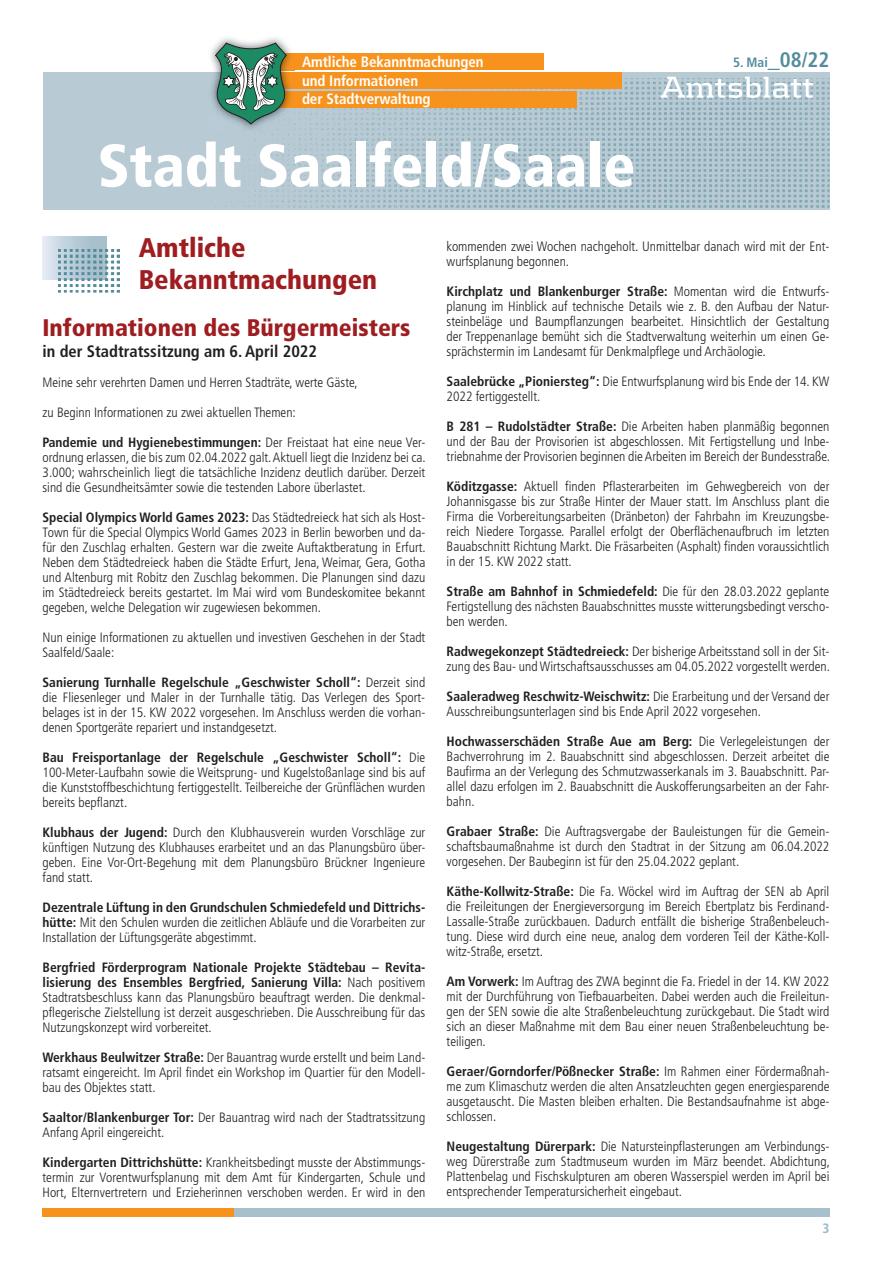
<style>
.page{position:relative;width:872px;height:1276px;background:#fff}
.page>*{position:absolute;margin:0;border:0;box-sizing:border-box;transform-origin:0 0}
.t1{font:900 condensed 60px "Frutiger LT Std";letter-spacing:-.005em;color:#fff}
.t2{font:900 condensed 27px/31.5px "Frutiger LT Std";color:#9f1d20}
.t3{font:900 condensed 24px "Frutiger LT Std";color:#9f1d20}
.t4{font:700 condensed 16.5px "Frutiger LT Std";color:#231f20}
.t5{font:700 condensed 15px/19.4px "Frutiger LT Std";letter-spacing:-.005em;color:#fff}
.t6{font:300 condensed 13.5px/15px "Frutiger LT Std";color:#231f20;text-align:justify}
.t7{font:700 condensed 13.5px "Frutiger LT Std";color:#548c9e}
.t8{font:700 condensed 13.5px "Frutiger LT Std";color:#93b9ca}
.s1{font-size:24px}
.s2{font-size:21px}
.s3{font-weight:700}
</style>
<div class="page">
<svg style="left:43px;top:72px;width:786px;height:137px;background:#afc5cf"></svg>
<div style="left:278px;top:53px;width:265px;height:17px;background:#f7931d"></div>
<div style="left:276px;top:91px;width:301px;height:17px;background:#f7931d"></div>
<div style="left:278px;top:72px;width:343px;height:17px;background:#f7931d"></div>
<svg style="left:45px;top:42px;width:256px;height:93px"></svg>
<svg style="left:660px;top:77px;width:153px;height:21px"></svg>
<div style="left:234px;top:1208px;width:595px;height:8px;background:#a8c0cb"></div>
<div style="left:43px;top:1208px;width:191px;height:8px;background:#f7931d"></div>
<svg style="left:43px;top:237px;width:63px;height:42px"></svg>
<img style="left:58px;top:250px;width:61px;height:42px">
<p class="t5" style="left:302px;top:52px;width:183px">Amtliche Bekanntmachungen und Informationen</p>
<p class="t5" style="left:302px;top:89px;width:130px">der Stadtverwaltung</p>
<h1 class="t1" style="left:98px;top:130px;width:539px">Stadt Saalfeld/Saale</h1>
<p class="t7" style="left:733px;top:55px;width:98px">5. Mai<span class="s1">_</span><span class="s2">08/22</span></p>
<h2 class="t2" style="left:139px;top:232px;width:240px">Amtliche<br>Bekanntmachungen</h2>
<h3 class="t3" style="left:43px;top:313px;width:369px">Informationen des Bürgermeisters</h3>
<p class="t4" style="left:43px;top:341px;width:276px">in der Stadtratssitzung am 6. April 2022</p>
<p class="t6" style="left:43px;top:375px;width:316px">Meine sehr verehrten Damen und Herren Stadträte, werte Gäste,</p>
<p class="t6" style="left:43px;top:405px;width:255px">zu Beginn Informationen zu zwei aktuellen Themen:</p>
<p class="t6" style="left:43px;top:435px;width:385px"><span class="s3">Pandemie und Hygienebestimmungen:</span> Der Freistaat hat eine neue Ver&shy;ordnung erlassen, die bis zum 02.04.2022 galt. Aktuell liegt die Inzidenz bei ca.<br>3.000; wahrscheinlich liegt die tatsächliche Inzidenz deutlich darüber. Derzeit sind die Gesundheitsämter sowie die testenden Labore überlastet.</p>
<p class="t6" style="left:43px;top:510px;width:385px"><span class="s3">Special Olympics World Games 2023:</span> Das Städtedreieck hat sich als Host-Town für die Special Olympics World Games 2023 in Berlin beworben und da&shy;für den Zuschlag erhalten. Gestern war die zweite Auftaktberatung in Erfurt.<br>Neben dem Städtedreieck haben die Städte Erfurt, Jena, Weimar, Gera, Gotha und Altenburg mit Robitz den Zuschlag bekommen. Die Planungen sind dazu im Städtedreieck bereits gestartet. Im Mai wird vom Bundeskomitee bekannt gegeben, welche Delegation wir zugewiesen bekommen.</p>
<p class="t6" style="left:43px;top:630px;width:384px">Nun einige Informationen zu aktuellen und investiven Geschehen in der Stadt<br>Saalfeld/Saale:</p>
<p class="t6" style="left:43px;top:675px;width:384px"><span class="s3">Sanierung Turnhalle Regelschule „Geschwister Scholl“:</span> Derzeit sind die Fliesenleger und Maler in der Turnhalle tätig. Das Verlegen des Sport&shy;belages ist in der 15. KW 2022 vorgesehen. Im Anschluss werden die vorhan&shy;denen Sportgeräte repariert und instandgesetzt.</p>
<p class="t6" style="left:43px;top:750px;width:384px"><span class="s3">Bau Freisportanlage der Regelschule „Geschwister Scholl“:</span> Die 100-Meter-Laufbahn sowie die Weitsprung- und Kugelstoßanlage sind bis auf die Kunststoffbeschichtung fertiggestellt. Teilbereiche der Grünflächen wurden bereits bepflanzt.</p>
<p class="t6" style="left:43px;top:825px;width:384px"><span class="s3">Klubhaus der Jugend:</span> Durch den Klubhausverein wurden Vorschläge zur künftigen Nutzung des Klubhauses erarbeitet und an das Planungsbüro über&shy;geben. Eine Vor-Ort-Begehung mit dem Planungsbüro Brückner Ingenieure fand statt.</p>
<p class="t6" style="left:43px;top:900px;width:384px"><span class="s3">Dezentrale Lüftung in den Grundschulen Schmiedefeld und Dittrichs&shy;hütte:</span> Mit den Schulen wurden die zeitlichen Abläufe und die Vorarbeiten zur Installation der Lüftungsgeräte abgestimmt.</p>
<p class="t6" style="left:43px;top:960px;width:384px"><span class="s3">Bergfried Förderprogram Nationale Projekte Städtebau – Revita&shy;lisierung des Ensembles Bergfried, Sanierung Villa:</span> Nach positivem Stadtratsbeschluss kann das Planungsbüro beauftragt werden. Die denkmal&shy;pflegerische Zielstellung ist derzeit ausgeschrieben. Die Ausschreibung für das Nutzungskonzept wird vorbereitet.</p>
<p class="t6" style="left:43px;top:1050px;width:384px"><span class="s3">Werkhaus Beulwitzer Straße:</span> Der Bauantrag wurde erstellt und beim Land&shy;ratsamt eingereicht. Im April findet ein Workshop im Quartier für den Modell&shy;bau des Objektes statt.</p>
<p class="t6" style="left:43px;top:1110px;width:384px"><span class="s3">Saaltor/Blankenburger Tor:</span> Der Bauantrag wird nach der Stadtratssitzung<br>Anfang April eingereicht.</p>
<p class="t6" style="left:43px;top:1155px;width:384px"><span class="s3">Kindergarten Dittrichshütte:</span> Krankheitsbedingt musste der Abstimmungs&shy;termin zur Vorentwurfsplanung mit dem Amt für Kindergarten, Schule und Hort, Elternvertretern und Erzieherinnen verschoben werden. Er wird in den</p>
<p class="t6" style="left:446px;top:239px;width:384px">kommenden zwei Wochen nachgeholt. Unmittelbar danach wird mit der Ent&shy;wurfsplanung begonnen.</p>
<p class="t6" style="left:446px;top:284px;width:384px"><span class="s3">Kirchplatz und Blankenburger Straße:</span> Momentan wird die Entwurfs&shy;planung im Hinblick auf technische Details wie z. B. den Aufbau der Natur&shy;steinbeläge und Baumpflanzungen bearbeitet. Hinsichtlich der Gestaltung der Treppenanlage bemüht sich die Stadtverwaltung weiterhin um einen Ge&shy;sprächstermin im Landesamt für Denkmalpflege und Archäologie.</p>
<p class="t6" style="left:446px;top:374px;width:384px"><span class="s3">Saalebrücke „Pioniersteg“:</span> Die Entwurfsplanung wird bis Ende der 14. KW<br>2022 fertiggestellt.</p>
<p class="t6" style="left:446px;top:419px;width:385px"><span class="s3">B 281 – Rudolstädter Straße:</span> Die Arbeiten haben planmäßig begonnen und der Bau der Provisorien ist abgeschlossen. Mit Fertigstellung und Inbe&shy;triebnahme der Provisorien beginnen die Arbeiten im Bereich der Bundesstraße.</p>
<p class="t6" style="left:446px;top:479px;width:384px"><span class="s3">Köditzgasse:</span> Aktuell finden Pflasterarbeiten im Gehwegbereich von der Johannisgasse bis zur Straße Hinter der Mauer statt. Im Anschluss plant die Firma die Vorbereitungsarbeiten (Dränbeton) der Fahrbahn im Kreuzungsbe&shy;reich Niedere Torgasse. Parallel erfolgt der Oberflächenaufbruch im letzten Bauabschnitt Richtung Markt. Die Fräsarbeiten (Asphalt) finden voraussichtlich in der 15. KW 2022 statt.</p>
<p class="t6" style="left:446px;top:584px;width:384px"><span class="s3">Straße am Bahnhof in Schmiedefeld:</span> Die für den 28.03.2022 geplante Fertigstellung des nächsten Bauabschnittes musste witterungsbedingt verscho&shy;ben werden.</p>
<p class="t6" style="left:446px;top:644px;width:385px"><span class="s3">Radwegekonzept Städtedreieck:</span> Der bisherige Arbeitsstand soll in der Sit&shy;zung des Bau- und Wirtschaftsausschusses am 04.05.2022 vorgestellt werden.</p>
<p class="t6" style="left:446px;top:689px;width:384px"><span class="s3">Saaleradweg Reschwitz-Weischwitz:</span> Die Erarbeitung und der Versand der<br>Ausschreibungsunterlagen sind bis Ende April 2022 vorgesehen.</p>
<p class="t6" style="left:446px;top:734px;width:384px"><span class="s3">Hochwasserschäden Straße Aue am Berg:</span> Die Verlegeleistungen der Bachverrohrung im 2. Bauabschnitt sind abgeschlossen. Derzeit arbeitet die Baufirma an der Verlegung des Schmutzwasserkanals im 3. Bauabschnitt. Par&shy;allel dazu erfolgen im 2. Bauabschnitt die Auskofferungsarbeiten an der Fahr&shy;bahn.</p>
<p class="t6" style="left:446px;top:824px;width:384px"><span class="s3">Grabaer Straße:</span> Die Auftragsvergabe der Bauleistungen für die Gemein&shy;schaftsbaumaßnahme ist durch den Stadtrat in der Sitzung am 06.04.2022 vorgesehen. Der Baubeginn ist für den 25.04.2022 geplant.</p>
<p class="t6" style="left:446px;top:884px;width:384px"><span class="s3">Käthe-Kollwitz-Straße:</span> Die Fa. Wöckel wird im Auftrag der SEN ab April die Freileitungen der Energieversorgung im Bereich Ebertplatz bis Ferdinand-Lassalle-Straße zurückbauen. Dadurch entfällt die bisherige Straßenbeleuch&shy;tung. Diese wird durch eine neue, analog dem vorderen Teil der Käthe-Koll&shy;witz-Straße, ersetzt.</p>
<p class="t6" style="left:446px;top:974px;width:384px"><span class="s3">Am Vorwerk:</span> Im Auftrag des ZWA beginnt die Fa. Friedel in der 14. KW 2022 mit der Durchführung von Tiefbauarbeiten. Dabei werden auch die Freileitun&shy;gen der SEN sowie die alte Straßenbeleuchtung zurückgebaut. Die Stadt wird sich an dieser Maßnahme mit dem Bau einer neuen Straßenbeleuchtung be&shy;teiligen.</p>
<p class="t6" style="left:446px;top:1064px;width:384px"><span class="s3">Geraer/Gorndorfer/Pößnecker Straße:</span> Im Rahmen einer Fördermaßnah&shy;me zum Klimaschutz werden die alten Ansatzleuchten gegen energiesparende ausgetauscht. Die Masten bleiben erhalten. Die Bestandsaufnahme ist abge&shy;schlossen.</p>
<p class="t6" style="left:446px;top:1139px;width:385px"><span class="s3">Neugestaltung Dürerpark:</span> Die Natursteinpflasterungen am Verbindungs&shy;weg Dürerstraße zum Stadtmuseum wurden im März beendet. Abdichtung, Plattenbelag und Fischskulpturen am oberen Wasserspiel werden im April bei entsprechender Temperatursicherheit eingebaut.</p>
<p class="t8" style="left:822px;top:1220px;width:9px">3</p>
</div>
